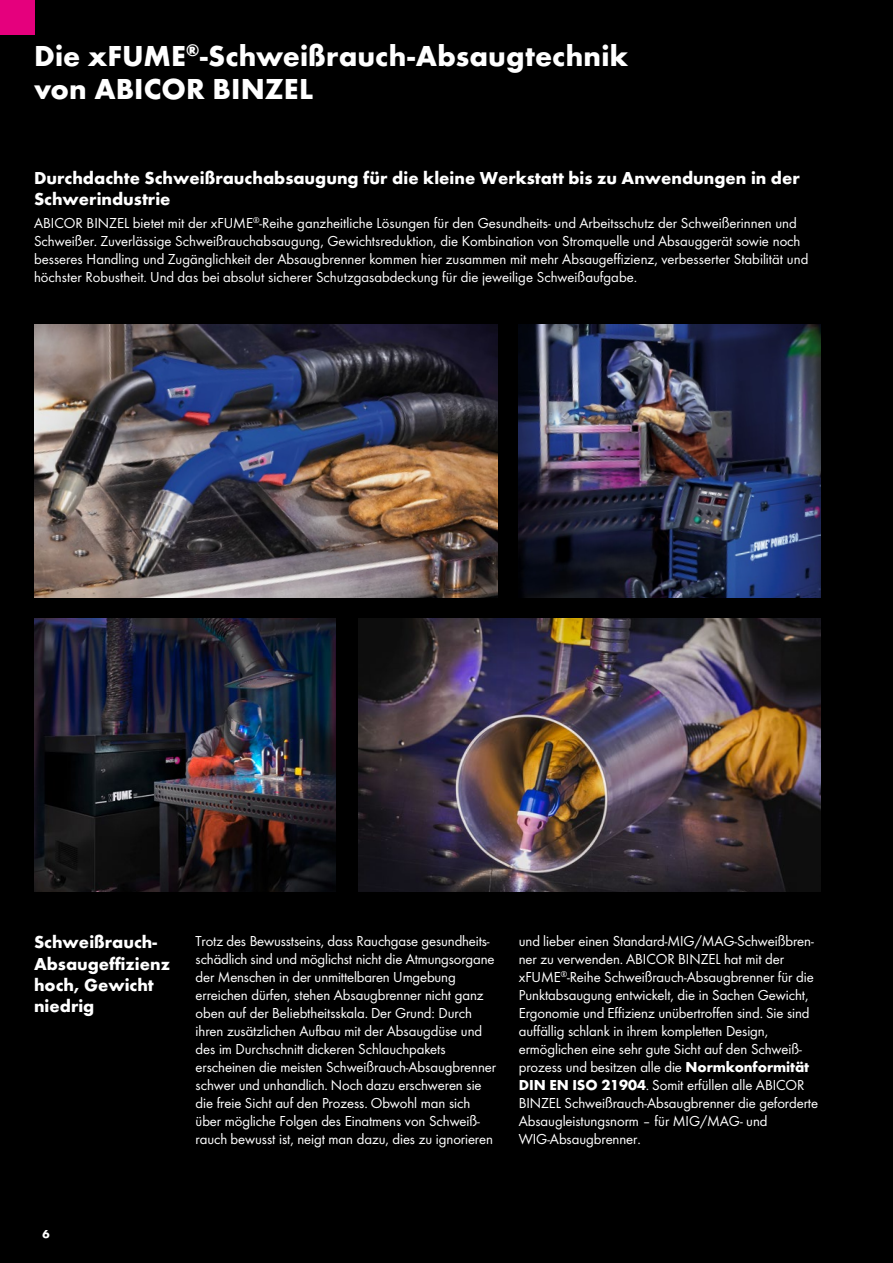
<style>
.page{position:relative;width:893px;height:1263px;background:#000}
.page>*{position:absolute;margin:0;border:0;box-sizing:border-box;transform-origin:0 0}
.t1{font:700 30px/33px "Futura TOT";letter-spacing:.005em;color:#fff}
.t2{font:700 18px/21px "Futura TOT";color:#fff}
.t3{font:15px/18px "Futura TOT Boo";letter-spacing:-.005em;color:#fff}
.t4{font:700 12px "Futura TOT";color:#fff}
.s1{font-family:"Futura TOT";font-weight:700}
</style>
<div class="page">
<div style="left:0;top:0;width:34px;height:34px;background:#e5007d"></div>
<img style="left:34px;top:324px;width:463px;height:273px">
<img style="left:358px;top:619px;width:463px;height:273px">
<img style="left:519px;top:324px;width:302px;height:273px">
<img style="left:34px;top:619px;width:302px;height:273px">
<h1 class="t1" style="left:34px;top:39px;width:596px">Die xFUME<sup>®</sup>-Schweißrauch-Absaugtechnik von ABICOR BINZEL</h1>
<p class="t2" style="left:34px;top:167px;width:767px">Durchdachte Schweißrauchabsaugung für die kleine Werkstatt bis zu Anwendungen in der<br>Schwerindustrie</p>
<p class="t3" style="left:34px;top:214px;width:776px">ABICOR BINZEL bietet mit der xFUME<sup>®</sup>-Reihe ganzheitliche Lösungen für den Gesundheits- und Arbeitsschutz der Schweißerinnen und Schweißer. Zuverlässige Schweißrauchabsaugung, Gewichtsreduktion, die Kombination von Stromquelle und Absauggerät sowie noch besseres Handling und Zugänglichkeit der Absaugbrenner kommen hier zusammen mit mehr Absaugeffizienz, verbesserter Stabilität und höchster Robustheit. Und das bei absolut sicherer Schutzgasabdeckung für die jeweilige Schweißaufgabe.</p>
<p class="t2" style="left:34px;top:932px;width:138px">Schweißrauch-<br>Absaugeffizienz hoch, Gewicht niedrig</p>
<p class="t3" style="left:196px;top:931px;width:302px">Trotz des Bewusstseins, dass Rauchgase gesundheits&shy;schädlich sind und möglichst nicht die Atmungsorgane der Menschen in der unmittelbaren Umgebung erreichen dürfen, stehen Absaugbrenner nicht ganz oben auf der Beliebtheitsskala. Der Grund: Durch ihren zusätzlichen Aufbau mit der Absaugdüse und des im Durchschnitt dickeren Schlauchpakets erscheinen die meisten Schweißrauch-Absaugbrenner schwer und unhandlich. Noch dazu erschweren sie die freie Sicht auf den Prozess. Obwohl man sich über mögliche Folgen des Einatmens von Schweiß&shy;rauch bewusst ist, neigt man dazu, dies zu ignorieren</p>
<p class="t3" style="left:519px;top:931px;width:301px">und lieber einen Standard-MIG/MAG-Schweißbren&shy;ner zu verwenden. ABICOR BINZEL hat mit der xFUME<sup>®</sup>-Reihe Schweißrauch-Absaugbrenner für die Punktabsaugung entwickelt, die in Sachen Gewicht, Ergonomie und Effizienz unübertroffen sind. Sie sind auffällig schlank in ihrem kompletten Design, ermöglichen eine sehr gute Sicht auf den Schweiß&shy;prozess und besitzen alle die <span class="s1">Normkonformität DIN EN ISO 21904</span>. Somit erfüllen alle ABICOR BINZEL Schweißrauch-Absaugbrenner die geforderte Absaugleistungsnorm – für MIG/MAG- und WIG-Absaugbrenner.</p>
<p class="t4" style="left:43px;top:1227px;width:9px">6</p>
</div>
